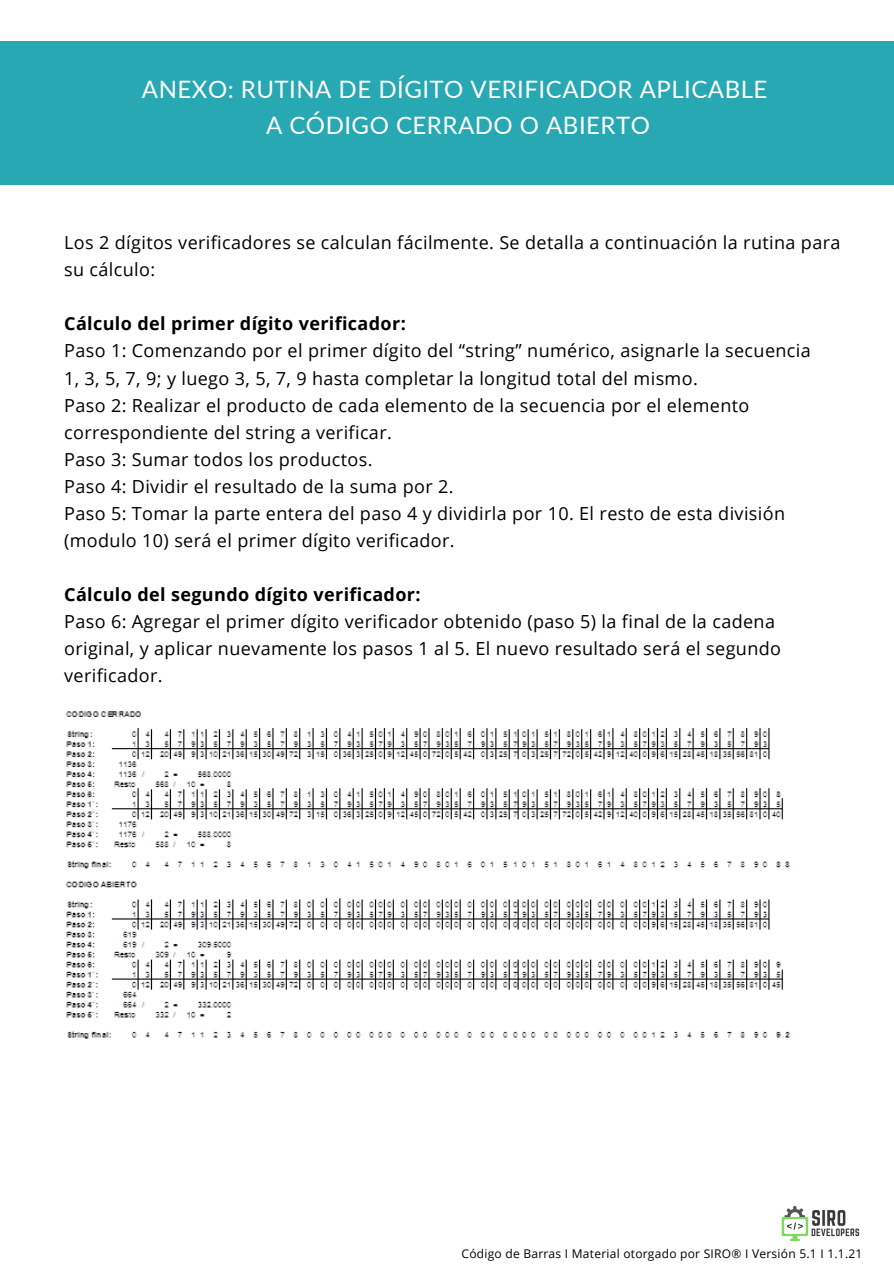
<style>
.page{position:relative;width:894px;height:1264px;background:#fff}
.page>*{position:absolute;margin:0;border:0;box-sizing:border-box;transform-origin:0 0}
.t1{font:24px "Lato";letter-spacing:.02em;color:#fff}
.t2{font:18px/27px "Open Sans";letter-spacing:.02em;color:#000}
.t3{font:700 18px "Open Sans";letter-spacing:.02em;color:#000}
.t4{font:12px "Open Sans";letter-spacing:.02em;color:#000}
</style>
<div class="page">
<div style="left:0;top:42px;width:893px;height:143px;background:#28a8b3"></div>
<img style="left:66px;top:711px;width:724px;height:328px">
<img style="left:781px;top:1206px;width:79px;height:36px">
<p class="t1" style="left:142px;top:74px;width:626px">ANEXO: RUTINA DE DÍGITO VERIFICADOR APLICABLE</p>
<p class="t1" style="left:266px;top:111px;width:385px">A CÓDIGO CERRADO O ABIERTO</p>
<p class="t2" style="left:64px;top:229px;width:777px">Los 2 dígitos verificadores se calculan fácilmente. Se detalla a continuación la rutina para su cálculo:</p>
<p class="t3" style="left:64px;top:311px;width:343px">Cálculo del primer dígito verificador:</p>
<p class="t2" style="left:64px;top:337px;width:748px">Paso 1: Comenzando por el primer dígito del “string” numérico, asignarle la secuencia</p>
<p class="t2" style="left:64px;top:364px;width:635px">1, 3, 5, 7, 9; y luego 3, 5, 7, 9 hasta completar la longitud total del mismo.</p>
<p class="t2" style="left:64px;top:391px;width:686px">Paso 2: Realizar el producto de cada elemento de la secuencia por el elemento correspondiente del string a verificar.</p>
<p class="t2" style="left:64px;top:445px;width:310px">Paso 3: Sumar todos los productos.</p>
<p class="t2" style="left:64px;top:472px;width:391px">Paso 4: Dividir el resultado de la suma por 2.</p>
<p class="t2" style="left:64px;top:499px;width:722px">Paso 5: Tomar la parte entera del paso 4 y dividirla por 10. El resto de esta división</p>
<p class="t2" style="left:64px;top:526px;width:392px">(modulo 10) será el primer dígito verificador.</p>
<p class="t3" style="left:64px;top:581px;width:358px">Cálculo del segundo dígito verificador:</p>
<p class="t2" style="left:64px;top:607px;width:712px">Paso 6: Agregar el primer dígito verificador obtenido (paso 5) la final de la cadena</p>
<p class="t2" style="left:64px;top:634px;width:718px">original, y aplicar nuevamente los pasos 1 al 5. El nuevo resultado será el segundo verificador.</p>
<p class="t4" style="left:461px;top:1245px;width:402px">Código de Barras I Material otorgado por SIRO® I Versión 5.1 I 1.1.21</p>
</div>
